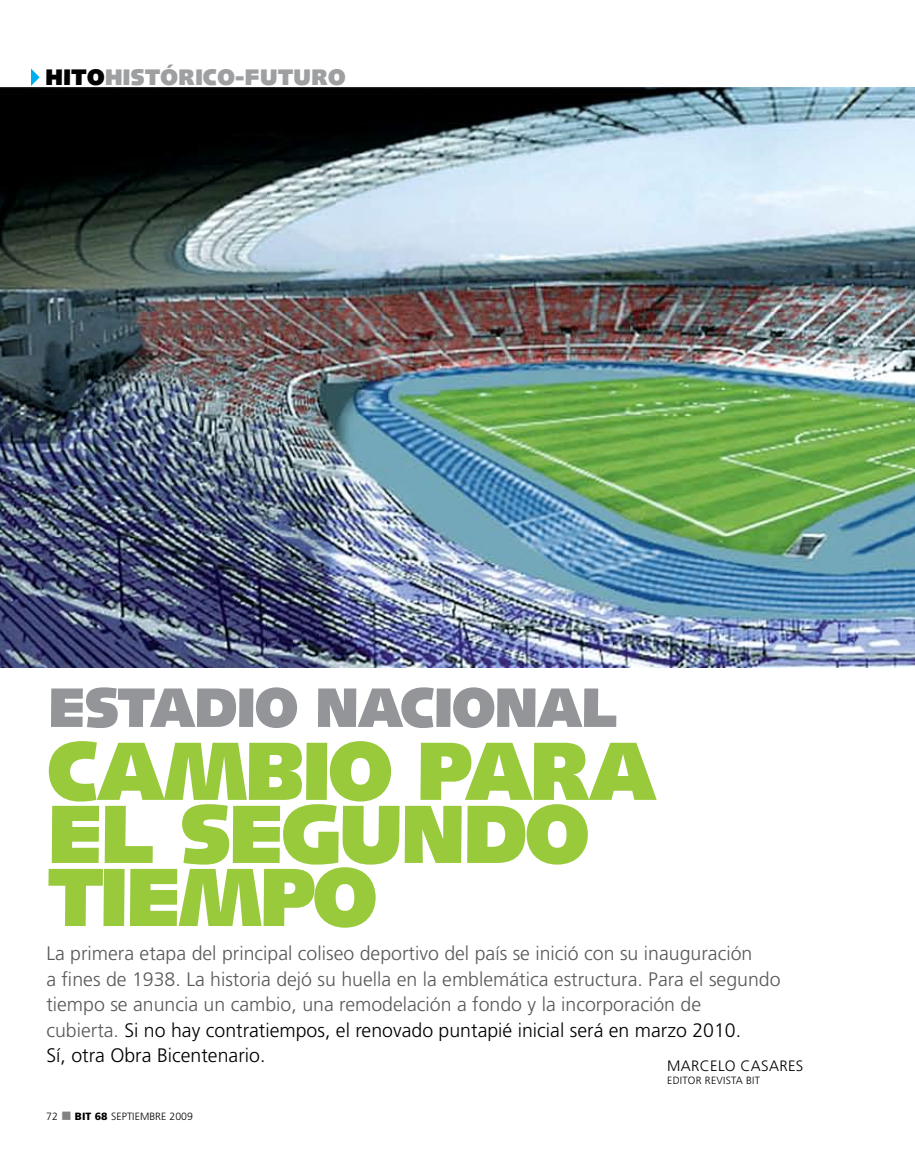
<style>
.page{position:relative;width:915px;height:1170px;background:#fff}
.page>*{position:absolute;margin:0;border:0;box-sizing:border-box;transform-origin:0 0}
.t1{font:900 82.5px/63px "Syntax";letter-spacing:-.025em;color:#99ca3c}
.t2{font:900 55.5px "Syntax";letter-spacing:-.015em;color:#939598}
.t3{font:900 22.5px "Syntax";letter-spacing:.02em;color:#9d9fa1}
.t4{font:300 19.5px/25.5px "Frutiger";color:#58595b}
.t5{font:300 15px "Frutiger";letter-spacing:.02em;color:#000}
.t6{font:300 10.5px "Frutiger";letter-spacing:.005em;color:#000}
.s1{color:#000}
.s2{color:#808284}
.s3{font-weight:900}
</style>
<div class="page">
<img style="left:0;top:88px;width:914px;height:579px">
<svg style="left:31px;top:69px;width:9px;height:17px"></svg>
<p class="t3" style="left:46px;top:64px;width:301px"><span class="s1">HITO</span>HISTÓRICO-FUTURO</p>
<h2 class="t2" style="left:49px;top:674px;width:571px">ESTADIO NACIONAL</h2>
<h1 class="t1" style="left:48px;top:740px;width:610px">CAMBIO PARA<br>EL SEGUNDO<br>TIEMPO</h1>
<p class="t4" style="left:46px;top:940px;width:735px">La primera etapa del principal coliseo deportivo del país se inició con su inauguración<br>a fines de 1938. La historia dejó su huella en la emblemática estructura. Para el segundo tiempo se anuncia un cambio, una remodelación a fondo y la incorporación de<br>cubierta. <span class="s1">Si no hay contratiempos, el renovado puntapié inicial será en marzo 2010.<br>Sí, otra Obra Bicentenario.</span></p>
<p class="t5" style="left:667px;top:1057px;width:137px">Marcelo Casares</p>
<p class="t6" style="left:667px;top:1074px;width:94px">Editor Revista BiT</p>
<p class="t6" style="left:46px;top:1109px;width:148px">72 <span class="s2">■</span> <span class="s3">BIT 68</span> septiembre 2009</p>
</div>
